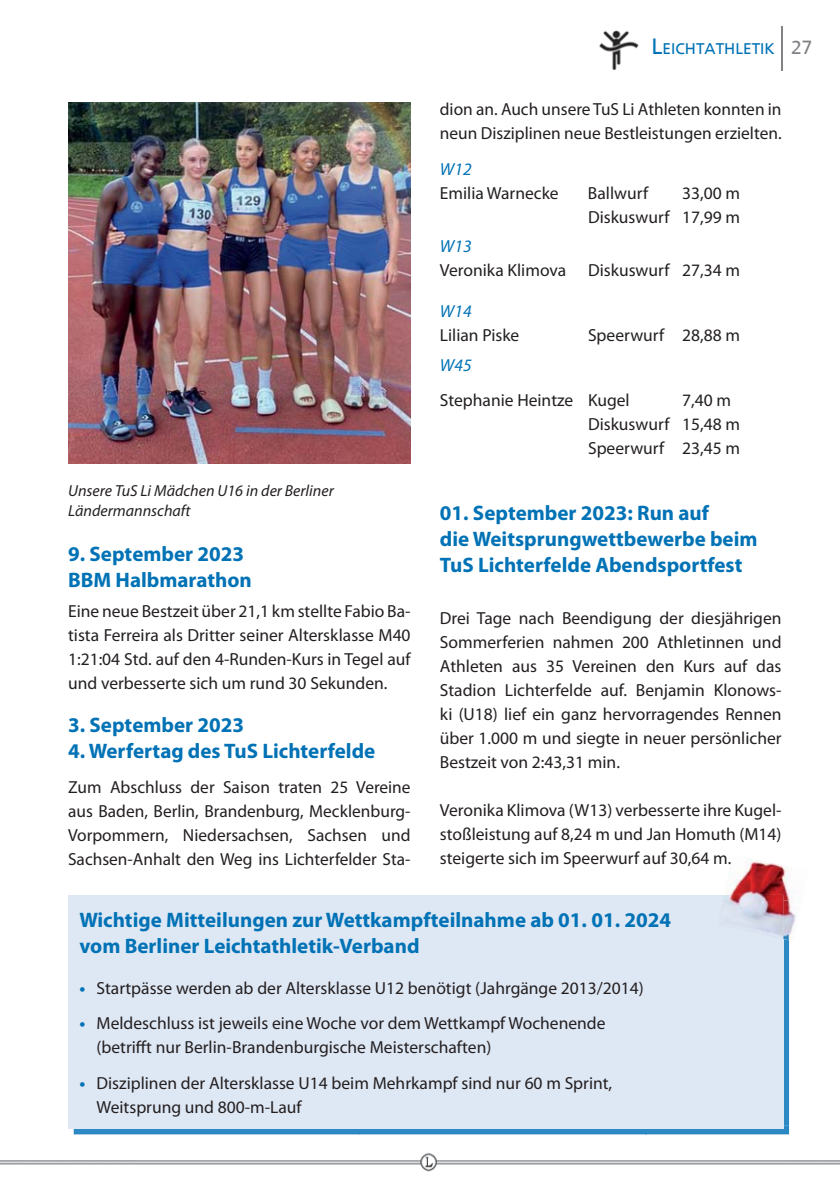
<style>
.page{position:relative;width:840px;height:1191px;background:#fff}
.page>*{position:absolute;margin:0;border:0;box-sizing:border-box;transform-origin:0 0}
.t1{font:700 21px/26px "Myriad Pro";color:#0072b5}
.t2{font:17.6px/24px "Myriad Pro";color:#231f20}
.t3{font:italic 17.6px "Myriad Pro";color:#0072b5}
.t4{font:italic 16px/20px "Myriad Pro";color:#231f20}
.t5{font:15.4px "Frutiger";color:#0072b5}
.s1{font-size:22px}
.s2{font-size:19px;color:#808285}
.s3{font-weight:700;color:#0072b5}
</style>
<div class="page">
<hr style="left:781px;top:26px;width:1px;height:45px;background:#808285">
<img style="left:143px;top:1134px;width:642px;height:28px">
<img style="left:785px;top:1125px;width:54px;height:37px">
<img style="left:0;top:1162px;width:839px;height:10px">
<img style="left:599px;top:30px;width:40px;height:39px">
<img style="left:782px;top:941px;width:6px;height:184px">
<img style="left:74px;top:1128px;width:571px;height:6px">
<img style="left:645px;top:1125px;width:143px;height:9px">
<div style="left:68px;top:895px;width:714px;height:233px;background:#dee7f4"></div>
<img style="left:68px;top:102px;width:342px;height:361px">
<img style="left:726px;top:859px;width:71px;height:82px">
<img style="left:723px;top:895px;width:59px;height:44px">
<p class="t5" style="left:651px;top:40px;width:162px"><span class="s1">L</span>EICHTATHLETIK <span class="s2">27</span></p>
<p class="t2" style="left:439px;top:99px;width:343px">dion an. Auch unsere TuS Li Athleten konnten in neun Disziplinen neue Bestleistungen erzielten.</p>
<p class="t3" style="left:439px;top:162px;width:33px">W12</p>
<p class="t2" style="left:439px;top:182px;width:120px">Emilia Warnecke</p>
<p class="t2" style="left:587px;top:182px;width:62px">Ballwurf</p>
<p class="t2" style="left:587px;top:182px;width:153px;text-align:right">33,00 m<br>Diskuswurf 17,99 m</p>
<p class="t4" style="left:68px;top:482px;width:267px">Unsere TuS Li Mädchen U16 in der Berliner<br>Ländermannschaft</p>
<p class="t1" style="left:68px;top:543px;width:185px">9. September 2023<br>BBM Halbmarathon</p>
<p class="t2" style="left:68px;top:601px;width:344px;text-align:justify">Eine neue Bestzeit über 21,1 km stellte Fabio Ba&shy;tista Ferreira als Dritter seiner Altersklasse M40<br>1:21:04 Std. auf den 4-Runden-Kurs in Tegel auf und verbesserte sich um rund 30 Sekunden.</p>
<p class="t1" style="left:68px;top:714px;width:177px">3. September 2023</p>
<p class="t1" style="left:68px;top:740px;width:308px">4. Werfertag des TuS Lichterfelde</p>
<p class="t2" style="left:68px;top:777px;width:344px;text-align:justify">Zum Abschluss der Saison traten 25 Vereine aus Baden, Berlin, Brandenburg, Mecklenburg-Vorpommern, Niedersachsen, Sachsen und Sachsen-Anhalt den Weg ins Lichterfelder Sta-</p>
<p class="t3" style="left:439px;top:240px;width:33px">W13</p>
<p class="t2" style="left:439px;top:260px;width:301px">Veronika Klimova Diskuswurf 27,34 m</p>
<p class="t3" style="left:439px;top:305px;width:33px">W14</p>
<p class="t2" style="left:439px;top:325px;width:81px">Lilian Piske</p>
<p class="t2" style="left:587px;top:325px;width:153px">Speerwurf 28,88 m</p>
<p class="t3" style="left:439px;top:358px;width:33px">W45</p>
<p class="t2" style="left:439px;top:390px;width:191px">Stephanie Heintze Kugel</p>
<p class="t2" style="left:587px;top:390px;width:153px;text-indent:94px">7,40 m<br>Diskuswurf 15,48 m<br>Speerwurf 23,45 m</p>
<p class="t1" style="left:439px;top:502px;width:319px">01. September 2023: Run auf<br>die Weitsprungwettbewerbe beim<br>TuS Lichterfelde Abendsportfest</p>
<p class="t2" style="left:439px;top:608px;width:343px;text-align:justify">Drei Tage nach Beendigung der diesjährigen Sommerferien nahmen 200 Athletinnen und Athleten aus 35 Vereinen den Kurs auf das Stadion Lichterfelde auf. Benjamin Klonows&shy;ki (U18) lief ein ganz hervorragendes Rennen über 1.000 m und siegte in neuer persönlicher Bestzeit von 2:43,31 min.</p>
<p class="t2" style="left:439px;top:800px;width:343px;text-align:justify">Veronika Klimova (W13) verbesserte ihre Kugel&shy;stoßleistung auf 8,24 m und Jan Homuth (M14) steigerte sich im Speerwurf auf 30,64 m.</p>
<p class="t1" style="left:79px;top:908px;width:592px">Wichtige Mitteilungen zur Wettkampfteilnahme ab 01. 01. 2024 vom Berliner Leichtathletik-Verband</p>
<p class="t2" style="left:79px;top:977px;width:565px"><span class="s3">•</span> Startpässe werden ab der Altersklasse U12 benötigt (Jahrgänge 2013/2014)</p>
<p class="t2" style="left:96px;top:1013px;width:510px;text-indent:-17px"><span class="s3">•</span> Meldeschluss ist jeweils eine Woche vor dem Wettkampf Wochenende (betrifft nur Berlin-Brandenburgische Meisterschaften)</p>
<p class="t2" style="left:96px;top:1072px;width:517px;text-indent:-17px"><span class="s3">•</span> Disziplinen der Altersklasse U14 beim Mehrkampf sind nur 60 m Sprint,<br>Weitsprung und 800-m-Lauf</p>
</div>
